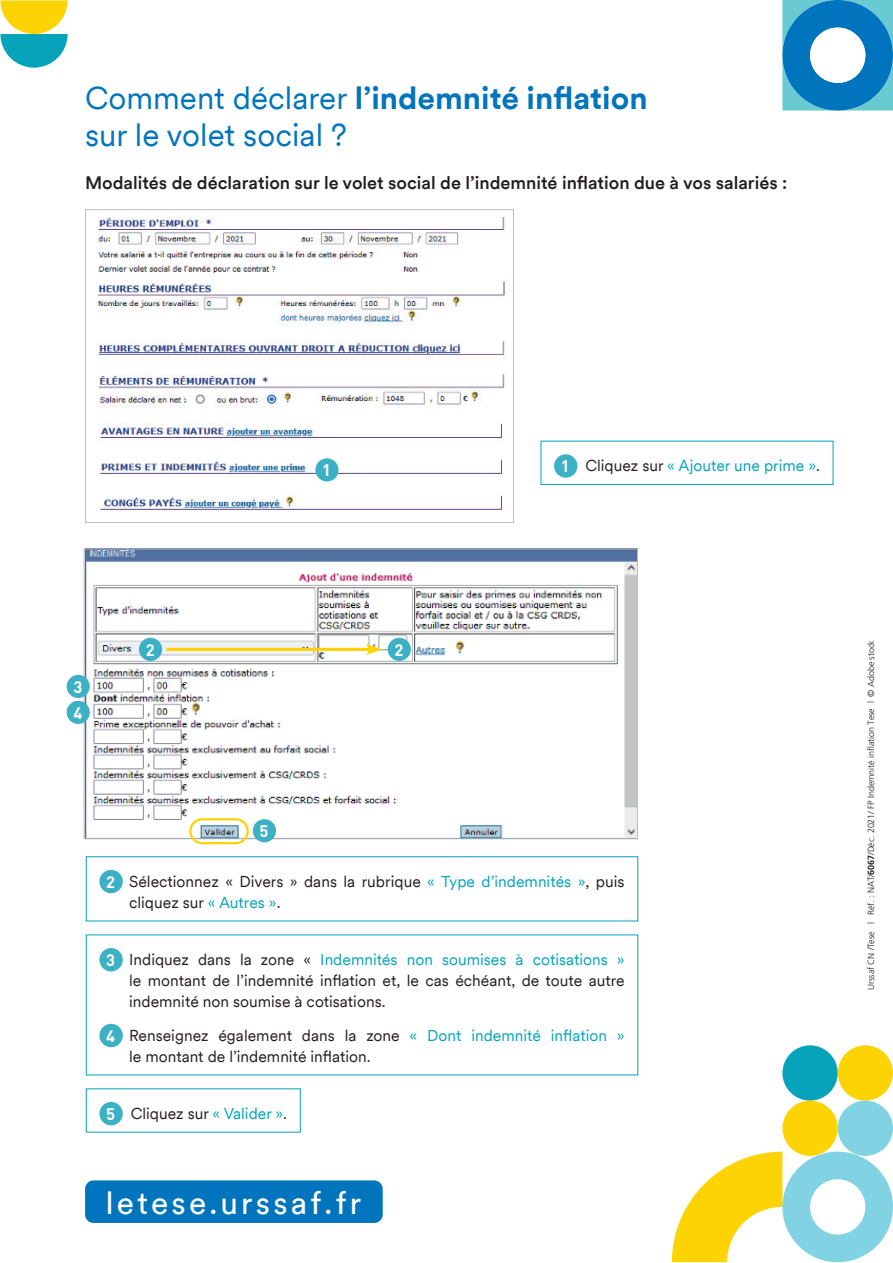
<style>
.page{position:relative;width:893px;height:1263px;background:#fff}
.page>*{position:absolute;margin:0;border:0;box-sizing:border-box;transform-origin:0 0}
.t1{font:31.5px/37.5px "Circular";color:#0075bd}
.t2{font:31.5px "Circular";letter-spacing:.1em;color:#fff}
.t3{font:500 18px "Circular";color:#231f20}
.t4{font:700 16.5px/26px "DINOT";color:#fff}
.t5{font:15.75px/21px "Circular";color:#231f20}
.t6{font:15.75px "Circular";color:#06a3bb}
.t7{font:300 9px "Frutiger LT Std";letter-spacing:-.01em;color:#231f20}
.s1{font-weight:700}
.s2{font-family:"DINOT";font-weight:700;font-size:16.5px;color:#fff}
.s3{color:#231f20}
.s4{color:#06a3bb}
</style>
<div class="page">
<div style="left:85px;top:1180px;width:298px;height:43px;background:#0075bd;border-radius:9px"></div>
<img style="left:98px;top:217px;width:408px;height:294px">
<div style="left:85px;top:209px;width:429px;height:314px;border:1px solid #bcbdc0"></div>
<div style="left:315px;top:458px;width:24px;height:23px;background:#3cb1c5;border-radius:50%"></div>
<img style="left:86px;top:551px;width:550px;height:286px">
<div style="left:84px;top:549px;width:554px;height:290px;border:1px solid #bcbdc0"></div>
<div style="left:139px;top:638px;width:23px;height:23px;background:#3cb1c5;border-radius:50%"></div>
<div style="left:67px;top:675px;width:23px;height:23px;background:#3cb1c5;border-radius:50%"></div>
<div style="left:67px;top:701px;width:23px;height:23px;background:#3cb1c5;border-radius:50%"></div>
<div style="left:388px;top:638px;width:23px;height:23px;background:#3cb1c5;border-radius:50%"></div>
<div style="left:189px;top:818px;width:60px;height:26px;border:2px solid #fed304;border-radius:12px"></div>
<div style="left:253px;top:819px;width:23px;height:23px;background:#3cb1c5;border-radius:50%"></div>
<hr style="left:166px;top:648px;width:206px;height:3px;background:#fed304">
<svg style="left:366px;top:643px;width:16px;height:12px"></svg>
<svg style="left:782px;top:0;width:111px;height:111px;background:#208dc3"></svg>
<div style="left:810px;top:28px;width:55px;height:55px;background:#fff;border-radius:50%"></div>
<svg style="left:0;top:0;width:68px;height:68px"></svg>
<svg style="left:672px;top:1045px;width:221px;height:217px"></svg>
<div style="left:554px;top:454px;width:23px;height:24px;background:#3cb1c5;border-radius:50%"></div>
<div style="left:541px;top:441px;width:292px;height:44px;border:1px solid #06a3bb"></div>
<div style="left:99px;top:870px;width:24px;height:23px;background:#3cb1c5;border-radius:50%"></div>
<div style="left:86px;top:856px;width:552px;height:65px;border:1px solid #06a3bb"></div>
<div style="left:99px;top:948px;width:24px;height:23px;background:#3cb1c5;border-radius:50%"></div>
<div style="left:99px;top:1024px;width:24px;height:23px;background:#3cb1c5;border-radius:50%"></div>
<div style="left:99px;top:1102px;width:24px;height:23px;background:#3cb1c5;border-radius:50%"></div>
<h1 class="t1" style="left:85px;top:78px;width:564px">Comment déclarer <span class="s1">l’indemnité inflation </span>sur le volet social ?</h1>
<p class="t3" style="left:85px;top:170px;width:704px">Modalités de déclaration sur le volet social de l’indemnité inflation due à vos salariés :</p>
<p class="t4" style="left:322px;top:457px;width:10px">1</p>
<p class="t6" style="left:561px;top:455px;width:261px"><span class="s2">1</span> <span class="s3">Cliquez sur</span> « Ajouter une prime »<span class="s3">.</span></p>
<p class="t4" style="left:73px;top:673px;width:10px">3<br>4</p>
<p class="t4" style="left:146px;top:636px;width:10px">2</p>
<p class="t4" style="left:394px;top:636px;width:10px">2</p>
<p class="t4" style="left:260px;top:818px;width:10px">5</p>
<p class="t5" style="left:129px;top:870px;width:497px;text-indent:-23px"><span class="s2">2</span> Sélectionnez « Divers » dans la rubrique <span class="s4">« Type d’indemnités »</span>, puis cliquez sur <span class="s4">« Autres »</span>.</p>
<p class="t5" style="left:129px;top:948px;width:497px;text-align:justify;text-indent:-23px"><span class="s2">3</span> Indiquez dans la zone « <span class="s4">Indemnités non soumises à cotisations » </span>le montant de l’indemnité inflation et, le cas échéant, de toute autre indemnité non soumise à cotisations.</p>
<p class="t5" style="left:129px;top:1024px;width:497px;text-indent:-23px"><span class="s2">4</span> Renseignez également dans la zone <span class="s4">« Dont indemnité inflation » </span>le montant de l’indemnité inflation.</p>
<p class="t5" style="left:106px;top:1102px;width:182px"><span class="s2">5</span> Cliquez sur <span class="s4">« Valider »</span>.</p>
<h1 class="t2" style="left:106px;top:1181px;width:257px">letese.urssaf.fr</h1>
<p class="t7" style="left:866px;top:990px;width:352px;rotate:-90deg">Urssaf CN /Tese l Réf. : NAT/<span class="s1">6067</span>/Déc. 2021/ FP Indemnité inflation Tese l © Adobe stock</p>
</div>
